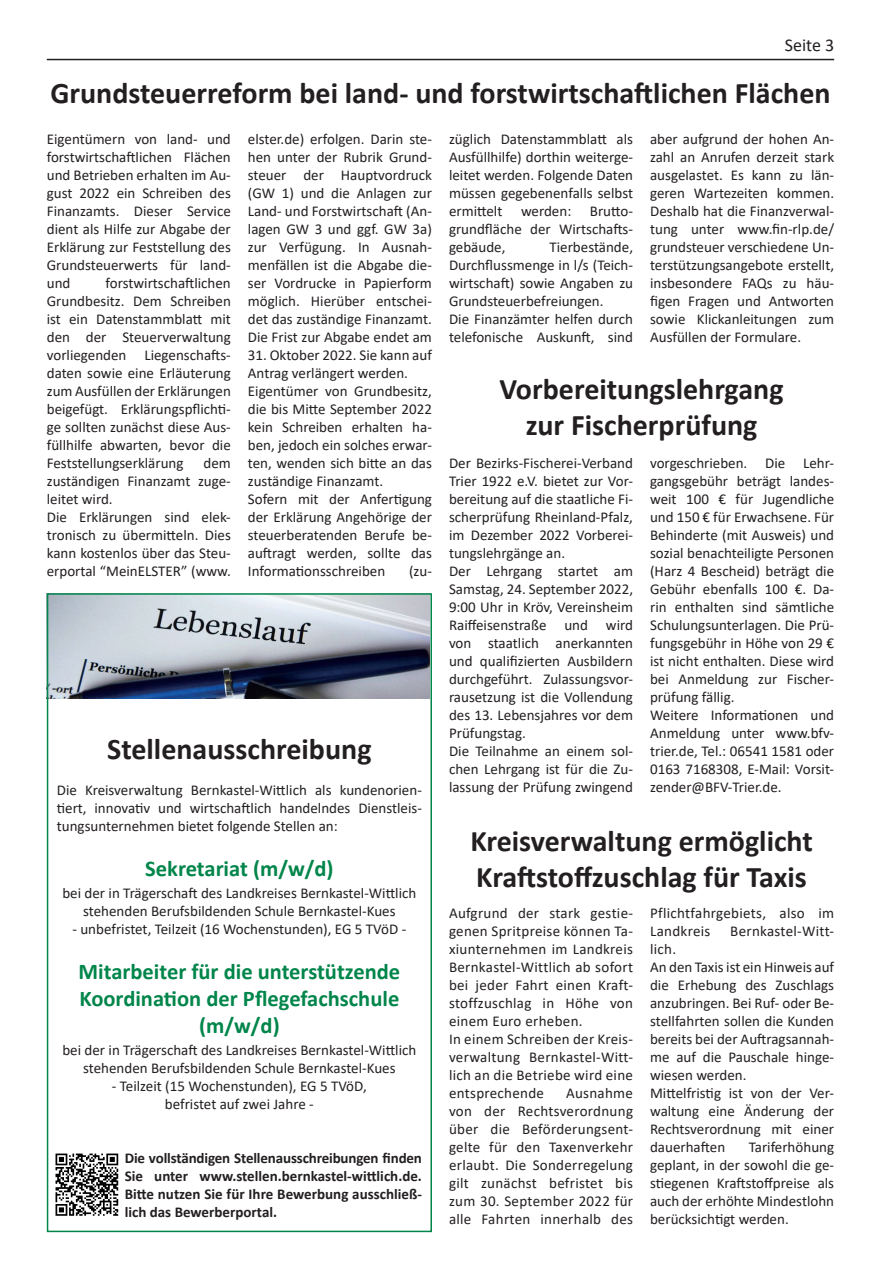
<style>
.page{position:relative;width:881px;height:1263px;background:#fff}
.page>*{position:absolute;margin:0;border:0;box-sizing:border-box;transform-origin:0 0}
.t1{font:700 30px/36px "Calibri";color:#231f20}
.t2{font:700 22.5px/27px "Calibri";color:#00854a;text-align:center}
.t3{font:18px "Calibri";color:#231f20}
.t4{font:15px/18px "Calibri";color:#231f20;text-align:justify}
.t5{font:15px/18px "Calibri";letter-spacing:.02em;color:#231f20}
.t6{font:700 15px/18px "Calibri";color:#231f20;text-align:justify}
</style>
<div class="page">
<hr style="left:47px;top:59px;width:786px;height:1px;background:#231f20">
<img style="left:50px;top:596px;width:379px;height:103px">
<div style="left:47px;top:593px;width:385px;height:639px;border:2px solid #00854a"></div>
<img style="left:55px;top:1153px;width:64px;height:63px">
<p class="t3" style="left:784px;top:33px;width:51px">Seite 3</p>
<h1 class="t1" style="left:50px;top:75px;width:781px">Grundsteuerreform bei land- und forstwirtschaftlichen Flächen</h1>
<p class="t4" style="left:47px;top:130px;width:185px">Eigentümern von land- und forstwirtschaftlichen Flächen und Betrieben erhalten im Au&shy;gust 2022 ein Schreiben des Finanzamts. Dieser Service dient als Hilfe zur Abgabe der Erklärung zur Feststellung des Grundsteuerwerts für land&shy;und</p>
<p class="t4" style="left:248px;top:130px;width:185px">elster.de) erfolgen. Darin ste&shy;hen unter der Rubrik Grund&shy;steuer der Hauptvordruck (GW 1) und die Anlagen zur Land- und Forstwirtschaft (An&shy;lagen GW 3 und ggf. GW 3a) zur Verfügung. In Ausnah&shy;menfällen ist die Abgabe die&shy;ser Vordrucke in Papierform möglich. Hierüber entschei&shy;det das zuständige Finanzamt.<br>Die Frist zur Abgabe endet am</p>
<p class="t4" style="left:248px;top:346px;width:185px;text-align:left">31. Oktober 2022. Sie kann auf<br>Antrag verlängert werden.<br>Eigentümer von Grundbesitz, die bis Mitte September 2022 kein Schreiben erhalten ha&shy;ben, jedoch ein solches erwar&shy;ten, wenden sich bitte an das zuständige Finanzamt.<br>Sofern mit der Anfertigung der Erklärung Angehörige der steuerberatenden Berufe be&shy;auftragt werden, sollte das<br>Informationsschreiben</p>
<p class="t4" style="left:449px;top:130px;width:185px">züglich Datenstammblatt als Ausfüllhilfe) dorthin weiterge&shy;leitet werden. Folgende Daten müssen gegebenenfalls selbst ermittelt werden: Brutto&shy;grundfläche der Wirtschafts&shy;gebäude,</p>
<p class="t4" style="left:649px;top:130px;width:185px">aber aufgrund der hohen An&shy;zahl an Anrufen derzeit stark ausgelastet. Es kann zu län&shy;geren Wartezeiten kommen.<br>Deshalb hat die Finanzverwal&shy;tung unter www.fin-rlp.de/ grundsteuer verschiedene Un&shy;terstützungsangebote erstellt, insbesondere FAQs zu häu&shy;figen Fragen und Antworten sowie Klickanleitungen zum Ausfüllen der Formulare.</p>
<p class="t4" style="left:449px;top:238px;width:185px;text-align:left;text-indent:100px">Tierbestände,<br>Durchflussmenge in l/s (Teich&shy;wirtschaft) sowie Angaben zu<br>Grundsteuerbefreiungen.<br>Die Finanzämter helfen durch telefonische Auskunft, sind</p>
<p class="t4" style="left:47px;top:274px;width:185px;text-indent:59px">forstwirtschaftlichen Grundbesitz. Dem Schreiben ist ein Datenstammblatt mit den der Steuerverwaltung vorliegenden Liegenschafts&shy;daten sowie eine Erläuterung zum Ausfüllen der Erklärungen beigefügt. Erklärungspflichti&shy;ge sollten zunächst diese Aus&shy;füllhilfe abwarten, bevor die Feststellungserklärung</p>
<h1 class="t1" style="left:499px;top:370px;width:285px;text-align:center">Vorbereitungslehrgang zur Fischerprüfung</h1>
<p class="t4" style="left:449px;top:454px;width:185px;text-align:left">Der Bezirks-Fischerei-Verband<br>Trier 1922 e.V. bietet zur Vor&shy;bereitung auf die staatliche Fi&shy;scherprüfung Rheinland-Pfalz, im Dezember 2022 Vorberei&shy;tungslehrgänge an.<br>Der Lehrgang startet am<br>Samstag, 24. September 2022,<br>9:00 Uhr in Kröv, Vereinsheim<br>Raiffeisenstraße und wird von staatlich anerkannten und qualifizierten Ausbildern durchgeführt. Zulassungsvor&shy;rausetzung ist die Vollendung des 13. Lebensjahres vor dem<br>Prüfungstag.<br>Die Teilnahme an einem sol&shy;chen Lehrgang ist für die Zu&shy;lassung der Prüfung zwingend</p>
<p class="t4" style="left:649px;top:454px;width:185px;text-align:left">vorgeschrieben. Die Lehr&shy;gangsgebühr beträgt landes&shy;weit 100 € für Jugendliche und 150 € für Erwachsene. Für<br>Behinderte (mit Ausweis) und sozial benachteiligte Personen (Harz 4 Bescheid) beträgt die<br>Gebühr ebenfalls 100 €. Da&shy;rin enthalten sind sämtliche<br>Schulungsunterlagen. Die Prü&shy;fungsgebühr in Höhe von 29 € ist nicht enthalten. Diese wird bei Anmeldung zur Fischer&shy;prüfung fällig.<br>Weitere Informationen und<br>Anmeldung unter www.bfv&shy;trier.de, Tel.: 06541 1581 oder<br>0163 7168308, E-Mail: Vorsit&shy;zender@BFV-Trier.de.</p>
<p class="t4" style="left:47px;top:454px;width:185px;text-align:left;text-indent:157px">dem zuständigen Finanzamt zuge&shy;leitet wird.<br>Die Erklärungen sind elek&shy;tronisch zu übermitteln. Dies kann kostenlos über das Steu&shy;erportal “MeinELSTER” (www.</p>
<p class="t4" style="left:409px;top:562px;width:24px">(zu-</p>
<h1 class="t1" style="left:107px;top:730px;width:266px">Stellenausschreibung</h1>
<p class="t4" style="left:57px;top:780px;width:366px">Die Kreisverwaltung Bernkastel-Wittlich als kundenorien&shy;tiert, innovativ und wirtschaftlich handelndes Dienstleis&shy;tungsunternehmen bietet folgende Stellen an:</p>
<h2 class="t2" style="left:145px;top:854px;width:190px">Sekretariat (m/w/d)</h2>
<p class="t4" style="left:62px;top:883px;width:355px;text-align:center">bei der in Trägerschaft des Landkreises Bernkastel-Wittlich stehenden Berufsbildenden Schule Bernkastel-Kues</p>
<p class="t4" style="left:72px;top:919px;width:335px">- unbefristet, Teilzeit (16 Wochenstunden), EG 5 TVöD -</p>
<h2 class="t2" style="left:79px;top:957px;width:323px">Mitarbeiter für die unterstützende<br>Koordination der Pflegefachschule (m/w/d)</h2>
<p class="t4" style="left:62px;top:1041px;width:355px;text-align:center">bei der in Trägerschaft des Landkreises Bernkastel-Wittlich stehenden Berufsbildenden Schule Bernkastel-Kues</p>
<p class="t4" style="left:112px;top:1077px;width:256px;text-align:center">- Teilzeit (15 Wochenstunden), EG 5 TVöD, befristet auf zwei Jahre -</p>
<h1 class="t1" style="left:470px;top:822px;width:344px">Kreisverwaltung ermöglicht<br>Kraftstoffzuschlag für Taxis</h1>
<p class="t5" style="left:649px;top:904px;width:185px">Pflichtfahrgebiets, also im<br>Landkreis</p>
<p class="t5" style="left:449px;top:904px;width:185px">Aufgrund der stark gestie&shy;genen Spritpreise können Ta&shy;xiunternehmen im Landkreis<br>Bernkastel-Wittlich ab sofort bei jeder Fahrt einen Kraft&shy;stoffzuschlag in Höhe von einem Euro erheben.<br>In einem Schreiben der Kreis&shy;verwaltung Bernkastel-Witt&shy;lich an die Betriebe wird eine entsprechende</p>
<p class="t5" style="left:730px;top:922px;width:105px">Bernkastel-Witt-</p>
<p class="t4" style="left:649px;top:940px;width:185px;text-align:left">lich.<br>An den Taxis ist ein Hinweis auf die Erhebung des Zuschlags anzubringen. Bei Ruf- oder Be&shy;stellfahrten sollen die Kunden bereits bei der Auftragsannah&shy;me auf die Pauschale hinge&shy;wiesen werden.<br>Mittelfristig ist von der Ver&shy;waltung eine Änderung der<br>Rechtsverordnung mit einer dauerhaften</p>
<p class="t4" style="left:449px;top:1084px;width:185px;text-indent:117px">Ausnahme von der Rechtsverordnung über die Beförderungsent&shy;gelte für den Taxenverkehr erlaubt. Die Sonderregelung gilt zunächst befristet bis zum 30. September 2022 für alle Fahrten innerhalb des</p>
<p class="t4" style="left:649px;top:1138px;width:185px;text-indent:99px">Tariferhöhung geplant, in der sowohl die ge&shy;stiegenen Kraftstoffpreise als auch der erhöhte Mindestlohn berücksichtigt werden.</p>
<p class="t6" style="left:125px;top:1149px;width:299px">Die vollständigen Stellenausschreibungen finden Sie unter www.stellen.bernkastel-wittlich.de.<br>Bitte nutzen Sie für Ihre Bewerbung ausschließ&shy;lich das Bewerberportal.</p>
</div>
